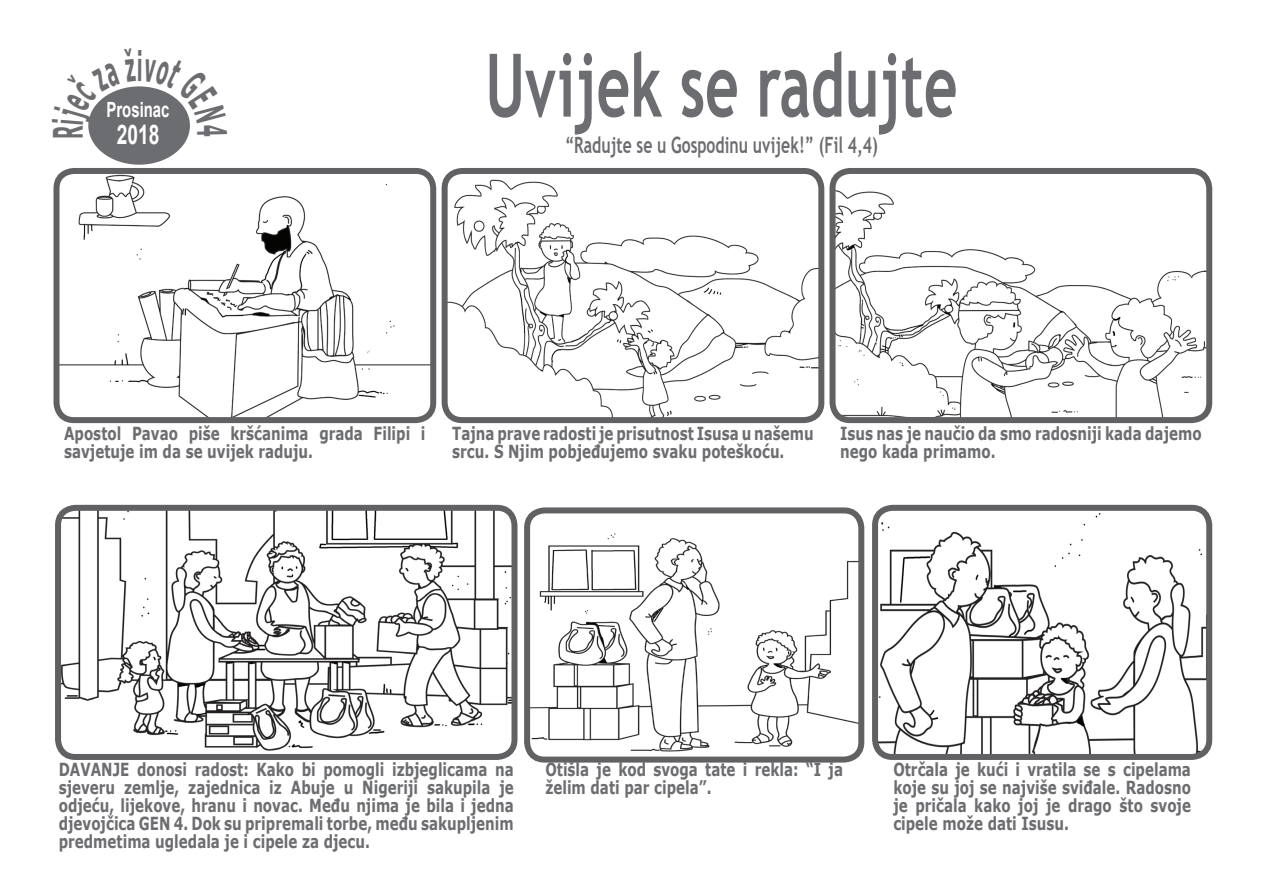
<style>
.page{position:relative;width:1263px;height:893px;background:#fff}
.page>*{position:absolute;margin:0;border:0;box-sizing:border-box;transform-origin:0 0}
.t1{font:700 87.75px "Trebuchet MS";color:#6c6d70;scale:.67 1}
.t2{font:700 40.5px "Verdana";color:#6c6d70;scale:.42 1}
.t3{font:700 27px "Arial";color:#fff;scale:.71 1}
.t4{font:700 22.5px "Trebuchet MS";color:#6c6d70;scale:.7 1}
.t5{font:700 21px "Arial";color:#fff;scale:.71 1}
.t6{font:700 18px/18px "Verdana";color:#6c6d70;scale:.75 1}
</style>
<div class="page">
<img style="left:62px;top:512px;width:448px;height:241px">
<div style="left:55px;top:505px;width:462px;height:255px;border:6px solid #616164;border-radius:17px"></div>
<img style="left:531px;top:514px;width:326px;height:242px">
<div style="left:524px;top:507px;width:340px;height:256px;border:6px solid #616164;border-radius:17px"></div>
<img style="left:879px;top:512px;width:326px;height:241px">
<div style="left:872px;top:505px;width:340px;height:255px;border:6px solid #616164;border-radius:17px"></div>
<img style="left:61px;top:175px;width:368px;height:241px">
<div style="left:54px;top:168px;width:382px;height:255px;border:6px solid #616164;border-radius:17px"></div>
<img style="left:449px;top:175px;width:368px;height:241px">
<div style="left:442px;top:168px;width:382px;height:255px;border:6px solid #616164;border-radius:17px"></div>
<img style="left:836px;top:175px;width:369px;height:241px">
<div style="left:829px;top:168px;width:383px;height:255px;border:6px solid #616164;border-radius:17px"></div>
<div style="left:88px;top:86px;width:102px;height:79px;background:#6c6d70;border-radius:50%"></div>
<svg style="left:88px;top:86px;width:48px;height:38px"></svg>
<svg style="left:143px;top:86px;width:47px;height:50px"></svg>
<h2 class="t2" style="left:40px;top:139px;width:34px;rotate:-90deg">R</h2>
<h2 class="t2" style="left:137px;top:37px;width:16px">i</h2>
<p class="t5" style="left:107px;top:95px;width:90px">Prosinac</p>
<h3 class="t3" style="left:117px;top:116px;width:62px">2018</h3>
<h1 class="t1" style="left:485px;top:31px;width:706px">Uvijek se radujte</h1>
<p class="t4" style="left:565px;top:131px;width:448px">“Radujte se u Gospodinu uvijek!” (Fil 4,4)</p>
<p class="t6" style="left:64px;top:424px;width:483px">Apostol Pavao piše kršćanima grada Filipi i savjetuje im da se uvijek raduju.</p>
<p class="t6" style="left:452px;top:424px;width:483px">Tajna prave radosti je prisutnost Isusa u našemu srcu. S Njim pobjeđujemo svaku poteškoću.</p>
<p class="t6" style="left:840px;top:424px;width:483px">Isus nas je naučio da smo radosniji kada dajemo nego kada primamo.</p>
<p class="t6" style="left:59px;top:760px;width:608px;text-align:justify">DAVANJE donosi radost: Kako bi pomogli izbjeglicama na sjeveru zemlje, zajednica iz Abuje u Nigeriji sakupila je odjeću, lijekove, hranu i novac. Među njima je bila i jedna djevojčica GEN 4. Dok su pripremali torbe, među sakupljenim predmetima ugledala je i cipele za djecu.</p>
<p class="t6" style="left:545px;top:760px;width:398px">Otišla je kod svoga tate i rekla: “I ja želim dati par cipela”.</p>
<p class="t6" style="left:893px;top:760px;width:398px;text-align:justify">Otrčala je kući i vratila se s cipelama koje su joj se najviše sviđale. Radosno je pričala kako joj je drago što svoje cipele može dati Isusu.</p>
</div>
